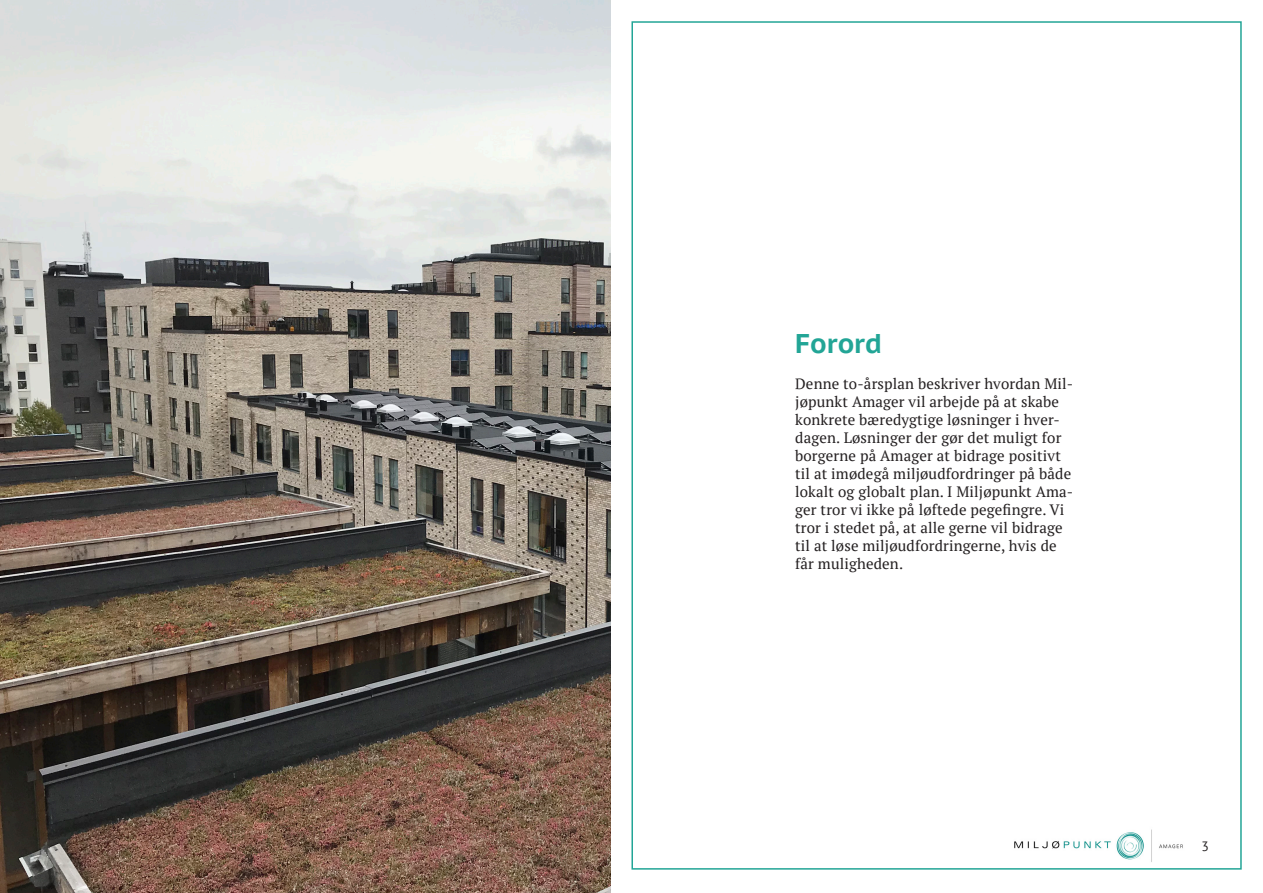
<style>
.page{position:relative;width:1263px;height:893px;background:#fff}
.page>*{position:absolute;margin:0;border:0;box-sizing:border-box;transform-origin:0 0}
.t1{font:700 27px "PT Sans Caption";color:#22a596}
.t2{font:15px/18px "PT Serif";letter-spacing:.01em;color:#231f20}
.t3{font:13.5px "PT Sans";color:#231f20}
</style>
<div class="page">
<img style="left:1014px;top:829px;width:169px;height:33px">
<img style="left:0;top:1px;width:610px;height:892px">
<h1 class="t1" style="left:795px;top:330px;width:89px">Forord</h1>
<p class="t2" style="left:795px;top:375px;width:280px">Denne to-årsplan beskriver hvordan Mil&shy;jøpunkt Amager vil arbejde på at skabe konkrete bæredygtige løsninger i hver&shy;dagen. Løsninger der gør det muligt for borgerne på Amager at bidrage positivt til at imødegå miljøudfordringer på både lokalt og globalt plan. I Miljøpunkt Ama&shy;ger tror vi ikke på løftede pegefingre. Vi tror i stedet på, at alle gerne vil bidrage til at løse miljøudfordringerne, hvis de får muligheden.</p>
<p class="t3" style="left:1201px;top:838px;width:9px">3</p>
</div>
